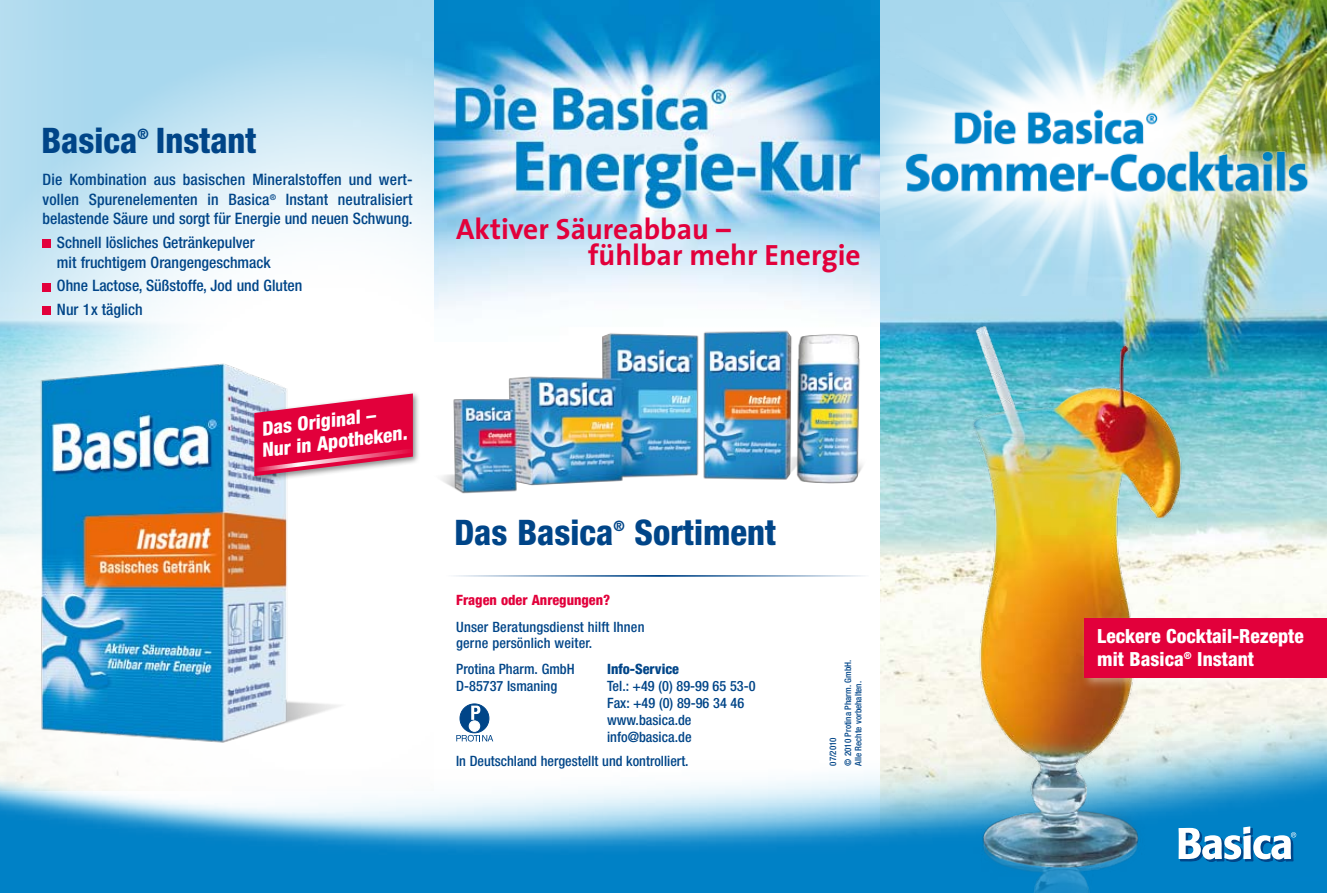
<style>
.page{position:relative;width:1327px;height:893px;background:#fff}
.page>*{position:absolute;margin:0;border:0;box-sizing:border-box;transform-origin:0 0}
.t1{font:800 condensed 35.25px "Helvetica Neue";color:#004588}
.t2{font:700 29.4px/26.5px "The Sans";color:#e2003b}
.t3{font:800 condensed 19.5px/21.6px "Helvetica Neue";color:#fff}
.t4{font:500 condensed 15.75px/19.5px "Helvetica Neue";color:#004588}
.t5{font:800 condensed 14.4px "Helvetica Neue";color:#004588}
.t6{font:500 condensed 14.25px/17px "Helvetica Neue";color:#004588}
.t7{font:800 condensed 14.25px "Helvetica Neue";color:#e2003b}
.t8{font:800 condensed 14.25px "Helvetica Neue";color:#004588}
.t9{font:500 condensed 9px/14.7px "Helvetica Neue";color:#004588}
</style>
<div class="page">
<img style="left:434px;top:0;width:446px;height:310px">
<svg style="left:0;top:43px;width:434px;height:580px"></svg>
<img style="left:880px;top:0;width:447px;height:623px">
<img style="left:0;top:623px;width:1327px;height:270px">
<svg style="left:1255px;top:826px;width:41px;height:36px"></svg>
<img style="left:908px;top:296px;width:347px;height:597px">
<img style="left:21px;top:359px;width:331px;height:387px">
<div style="left:43px;top:240px;width:8px;height:8px;background:#e2003b"></div>
<div style="left:43px;top:283px;width:8px;height:8px;background:#e2003b"></div>
<div style="left:43px;top:307px;width:8px;height:8px;background:#e2003b"></div>
<div style="left:251px;top:390px;width:170px;height:93px;background:#000;opacity:.45"></div>
<svg style="left:252px;top:393px;width:161px;height:83px;background:#e23f6b"></svg>
<img style="left:427px;top:310px;width:459px;height:199px">
<div style="left:460px;top:704px;width:29px;height:29px;background:#004588;border-radius:50%"></div>
<div style="left:460px;top:704px;width:29px;height:29px;border:1px solid #004588;border-radius:50%"></div>
<svg style="left:471px;top:706px;width:9px;height:14px"></svg>
<div style="left:469px;top:721px;width:11px;height:10px;background:#fff;border-radius:50%"></div>
<div style="left:469px;top:721px;width:11px;height:10px;border:1px solid #fff;border-radius:50%"></div>
<svg style="left:456px;top:735px;width:37px;height:7px"></svg>
<hr style="left:444px;top:575px;width:425px;height:2px;background:#004588">
<div style="left:1080px;top:614px;width:247px;height:76px;background:#fff;opacity:.4"></div>
<div style="left:1084px;top:618px;width:243px;height:60px;background:#e2003b"></div>
<img style="left:880px;top:2px;width:447px;height:294px">
<h1 class="t1" style="left:41px;top:119px;width:97px">Basica</h1>
<p class="t5" style="left:137px;top:125px;width:13px">®</p>
<h1 class="t1" style="left:156px;top:119px;width:102px">Instant</h1>
<p class="t4" style="left:43px;top:170px;width:371px;text-align:justify">Die Kombination aus basischen Mineralstoffen und wert&shy;vollen Spurenelementen in Basica<sup>®</sup> Instant neutralisiert belastende Säure und sorgt für Energie und neuen Schwung.</p>
<p class="t4" style="left:57px;top:233px;width:215px">Schnell lösliches Getränkepulver mit fruchtigem Orangengeschmack</p>
<p class="t4" style="left:57px;top:274px;width:247px;line-height:23.7px">Ohne Lactose, Süßstoffe, Jod und Gluten<br>Nur 1x täglich</p>
<p class="t3" style="left:257px;top:418px;width:148px;rotate:-7deg">Das Original –<br>Nur in Apotheken.</p>
<h2 class="t2" style="left:588px;top:215px;width:274px;text-indent:-132px">Aktiver Säureabbau –<br>fühlbar mehr Energie</h2>
<h1 class="t1" style="left:454px;top:511px;width:160px">Das Basica</h1>
<p class="t5" style="left:613px;top:517px;width:13px">®</p>
<h1 class="t1" style="left:634px;top:511px;width:143px">Sortiment</h1>
<p class="t7" style="left:456px;top:591px;width:156px">Fragen oder Anregungen?</p>
<p class="t6" style="left:456px;top:618px;width:190px">Unser Beratungsdienst hilft Ihnen gerne persönlich weiter.</p>
<p class="t3" style="left:1097px;top:624px;width:208px;line-height:22.5px">Leckere Cocktail-Rezepte mit Basica<sup>®</sup> Instant</p>
<p class="t9" style="left:825px;top:766px;width:108px;rotate:-90deg">07/2010<br>© 2010 Protina Pharm. GmbH.</p>
<p class="t6" style="left:456px;top:660px;width:120px">Protina Pharm. GmbH<br>D-85737 Ismaning</p>
<p class="t8" style="left:607px;top:660px;width:74px">Info-Service</p>
<p class="t6" style="left:607px;top:677px;width:150px">Tel.: +49 (0) 89-99 65 53-0<br>Fax: +49 (0) 89-96 34 46 www.basica.de info@basica.de</p>
<p class="t9" style="left:851px;top:766px;width:86px;rotate:-90deg">Alle Rechte vorbehalten.</p>
<p class="t6" style="left:456px;top:752px;width:234px">In Deutschland hergestellt und kontrolliert.</p>
</div>
